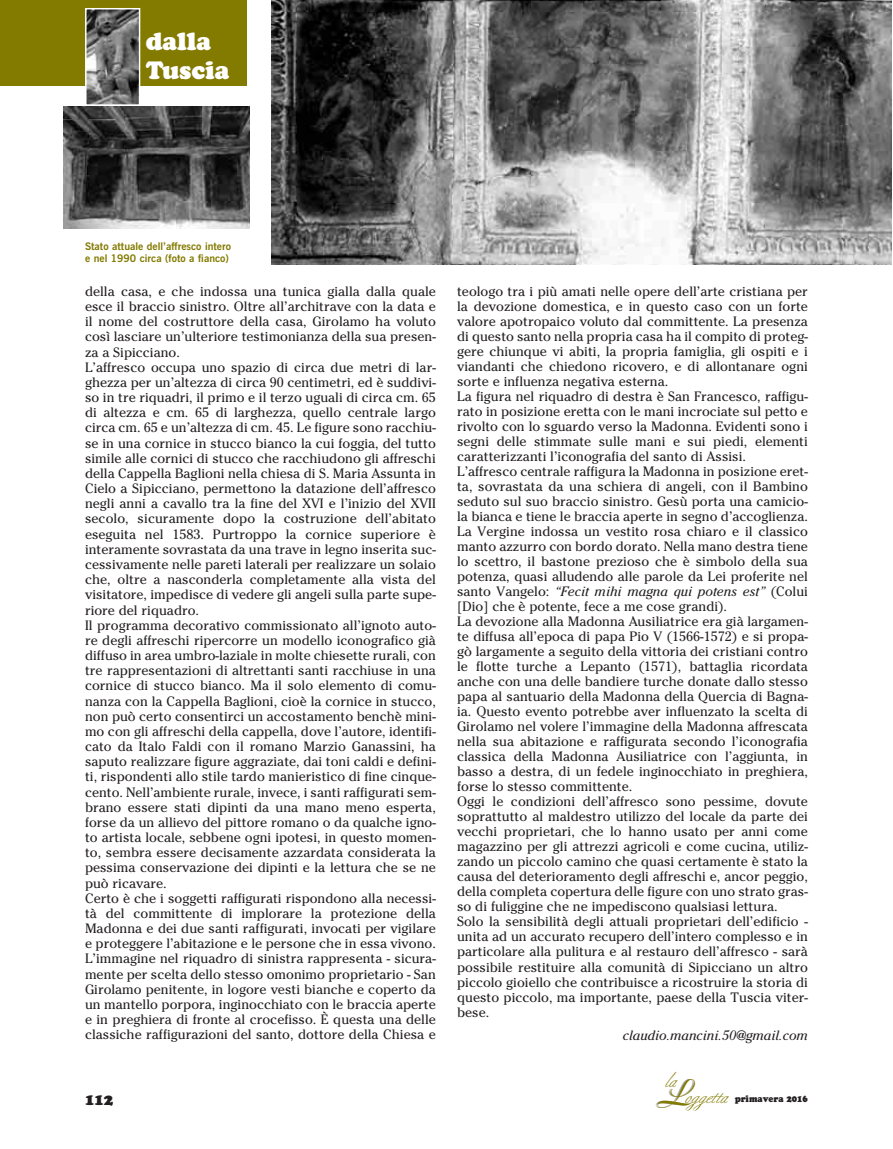
<style>
.page{position:relative;width:893px;height:1149px;background:#fff}
.page>*{position:absolute;margin:0;border:0;box-sizing:border-box;transform-origin:0 0}
.t1{font:900 24px/28.8px "Cooper BT";color:#fff}
.t2{font:19.2px "Berthold Script";color:#837a00}
.t3{font:900 15px "Cooper BT";color:#231f20}
.t4{font:13.5px/15.1px "Cheltenham";color:#231f20}
.t5{font:italic 13.5px "Cheltenham";color:#231f20}
.t6{font:700 10.5px/12px "News Gothic BT";color:#837a00}
.t7{font:900 9px "Cooper BT";color:#231f20;scale:.95 1}
.s1{font-style:italic}
.s2{font-family:"Boulevard";font-size:35.85px;color:#a8a9ad}
</style>
<div class="page">
<img style="left:272px;top:0;width:620px;height:264px">
<img style="left:64px;top:106px;width:186px;height:122px">
<div style="left:0;top:0;width:247px;height:85px;background:#837a00"></div>
<img style="left:88px;top:11px;width:49px;height:92px">
<div style="left:85px;top:8px;width:55px;height:98px;border:2px solid #fff"></div>
<h1 class="t1" style="left:146px;top:29px;width:85px">dalla<br>Tuscia</h1>
<p class="t6" style="left:85px;top:241px;width:147px">Stato attuale dell’affresco intero e nel 1990 circa (foto a fianco)</p>
<p class="t4" style="left:85px;top:285px;width:352px">della casa, e che indossa una tunica gialla dalla quale esce il braccio sinistro. Oltre all’architrave con la data e il nome del costruttore della casa, Girolamo ha voluto così lasciare un’ulteriore testimonianza della sua presen&shy;za a Sipicciano.<br>L’affresco occupa uno spazio di circa due metri di lar&shy;ghezza per un’altezza di circa 90 centimetri, ed è suddivi&shy;so in tre riquadri, il primo e il terzo uguali di circa cm. 65 di altezza e cm. 65 di larghezza, quello centrale largo circa cm. 65 e un’altezza di cm. 45. Le figure sono racchiu&shy;se in una cornice in stucco bianco la cui foggia, del tutto simile alle cornici di stucco che racchiudono gli affreschi della Cappella Baglioni nella chiesa di S. Maria Assunta in Cielo a Sipicciano, permettono la datazione dell’affresco negli anni a cavallo tra la fine del XVI e l’inizio del XVII secolo, sicuramente dopo la costruzione dell’abitato eseguita nel 1583. Pur troppo la cornice superiore è interamente sovrastata da una tra ve in legno inserita suc&shy;cessivamente nelle pareti laterali per realizzare un solaio che, oltre a nasconderla completamente alla vista del visitatore, impedisce di vedere gli angeli sulla parte supe&shy;riore del riquadro.<br>Il programma decorativo commissionato all’ignoto auto&shy;re degli affreschi ripercorre un modello iconografico già diffuso in area umbro-laziale in molte chiesette rurali, con tre rappresentazioni di altrettanti santi racchiuse in una cornice di stucco bianco. Ma il solo elemento di comu&shy;nanza con la Cappella Baglioni, cioè la cornice in stucco, non può certo consentirci un accostamento benchè mini&shy;mo con gli affreschi della cappella, dove l’autore, identifi&shy;cato da Italo Faldi con il romano Marzio Ganassini, ha saputo realizzare figure aggraziate, dai toni caldi e defini&shy;ti, rispondenti allo stile tardo manieristico di fine cinque&shy;cento. Nell’ambiente rurale, invece, i santi raffigurati sem&shy;brano essere stati dipinti da una mano meno esperta, forse da un allievo del pittore romano o da qualche igno&shy;to artista locale, sebbene ogni ipotesi, in questo momen&shy;to, sembra essere decisamente azzardata considerata la pessima conservazione dei dipinti e la lettura che se ne può ricavare.<br>Certo è che i soggetti raffigurati rispondono alla necessi&shy;tà del committente di implorare la protezione della Madonna e dei due santi raffigurati, invocati per vigilare e proteggere l’abitazione e le persone che in essa vivono.<br>L’immagine nel riquadro di sinistra rappresenta - sicura&shy;mente per scelta dello stesso omonimo proprietario - San Girolamo penitente, in logore vesti bianche e coperto da un mantello porpora, inginocchiato con le braccia aperte e in preghiera di fronte al crocefisso. È questa una delle classiche raffigurazioni del santo, dottore della Chiesa e</p>
<p class="t4" style="left:457px;top:285px;width:352px">teologo tra i più amati nelle opere dell’arte cristiana per la devozione domestica, e in questo caso con un forte valore apotropaico voluto dal committente. La presenza di questo santo nella propria casa ha il compito di proteg&shy;gere chiunque vi abiti, la propria famiglia, gli ospiti e i viandanti che chiedono ricovero, e di allontanare ogni sorte e influenza negativa esterna.<br>La figura nel riquadro di destra è San Francesco, raffigu&shy;rato in posizione eretta con le mani incrociate sul petto e rivolto con lo sguardo verso la Madonna. Evidenti sono i segni delle stimmate sulle mani e sui piedi, elementi caratterizzanti l’iconografia del santo di Assisi.<br>L’affresco centrale raffigura la Madonna in posizione eret&shy;ta, sovrastata da una schiera di angeli, con il Bambino seduto sul suo braccio sinistro. Gesù porta una camicio&shy;la bianca e tiene le braccia aperte in segno d’accoglienza.<br>La Vergine indossa un vestito rosa chiaro e il classico manto azzurro con bordo dorato. Nella mano destra tiene lo scettro, il bastone prezioso che è simbolo della sua potenza, quasi alludendo alle parole da Lei proferite nel santo Vangelo: <span class="s1">“Fecit mihi magna qui potens est”</span> (Colui [Dio] che è potente, fece a me cose grandi).<br>La devozione alla Madonna Ausiliatrice era già largamen&shy;te diffusa all’epoca di papa Pio V (1566-1572) e si propa&shy;gò largamente a seguito della vittoria dei cristiani contro le flotte turche a Lepanto (1571), battaglia ricordata anche con una delle bandiere turche donate dallo stesso papa al santuario della Madonna della Quercia di Bagna&shy;ia. Questo evento potrebbe aver influenzato la scelta di Girolamo nel volere l’immagine della Madonna affrescata nella sua abitazione e raffigurata secondo l’iconografia classica della Madonna Ausiliatrice con l’aggiunta, in basso a destra, di un fedele inginocchiato in preghiera, forse lo stesso committente.<br>Oggi le condizioni dell’affresco sono pessime, dovute soprattutto al maldestro utilizzo del locale da parte dei vecchi proprietari, che lo hanno usato per anni come magazzino per gli attrezzi agricoli e come cucina, utiliz&shy;zando un piccolo camino che quasi certamente è stato la causa del deterioramento degli affreschi e, ancor peggio, della completa copertura delle figure con uno strato gras&shy;so di fuliggine che ne impediscono qualsiasi lettura.<br>Solo la sensibilità degli attuali proprietari dell’edificio - unita ad un accurato recupero dell’intero complesso e in particolare alla pulitura e al restauro dell’affresco - sarà possibile restituire alla comunità di Sipicciano un altro piccolo gioiello che contribuisce a ricostruire la storia di questo piccolo, ma importante, paese della Tuscia viter&shy;bese.</p>
<p class="t5" style="left:623px;top:1030px;width:186px">claudio.mancini.50@gmail.com</p>
<p class="t3" style="left:85px;top:1093px;width:30px">112</p>
<h2 class="t2" style="left:664px;top:1071px;width:13px">la</h2>
<h2 class="t2" style="left:655px;top:1087px;width:73px"><span class="s2">L</span>oggetta</h2>
<p class="t7" style="left:735px;top:1095px;width:78px">primavera 2016</p>
</div>
